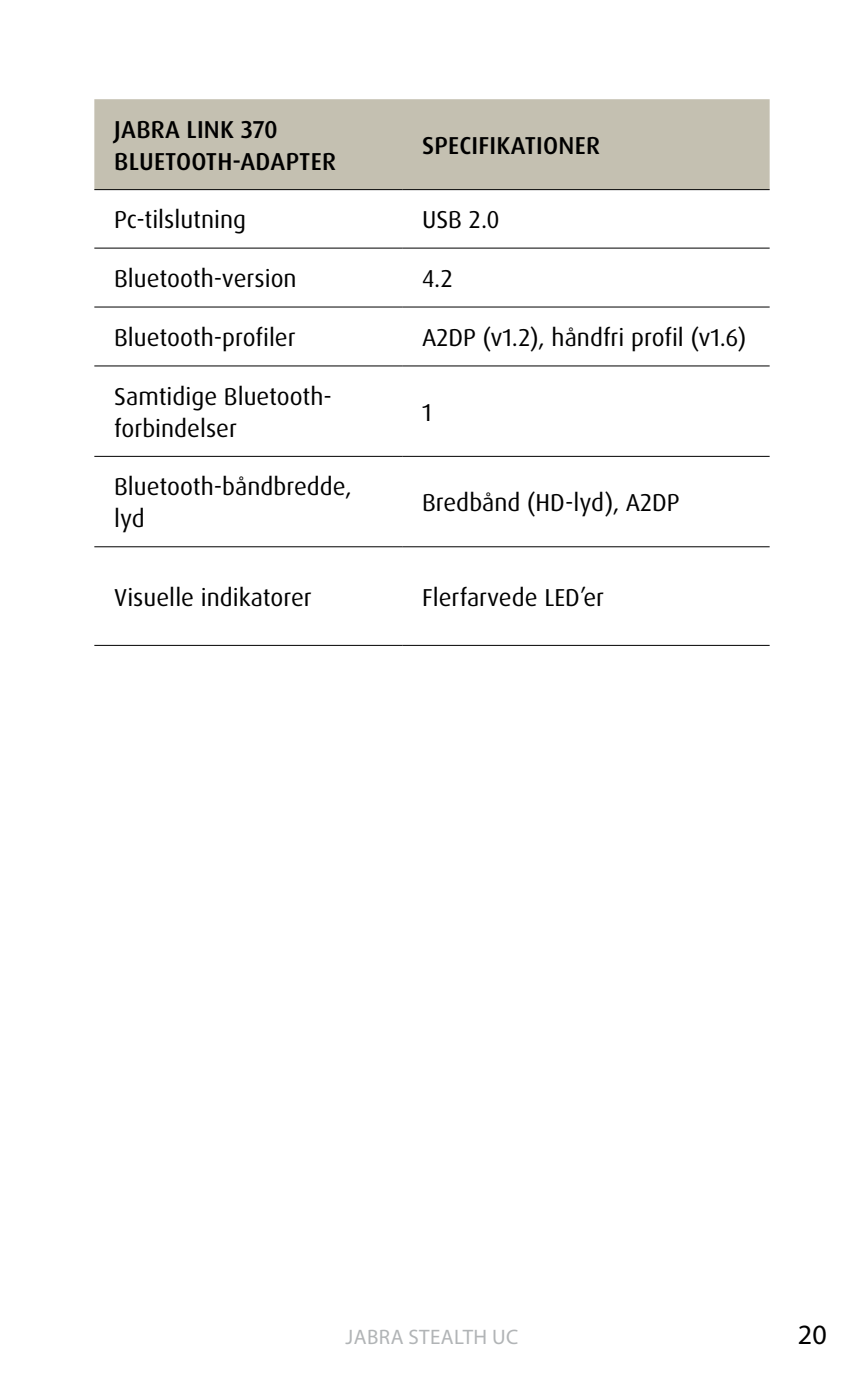
<style>
.page{position:relative;width:864px;height:1389px;background:#fff}
.page>*{position:absolute;margin:0;border:0;box-sizing:border-box;transform-origin:0 0}
.t1{font:28px "Myriad Pro";color:#000}
.t2{font:24.5px/31.5px "Dax Pro";color:#000}
.t3{font:500 24.5px/31.5px "Dax Pro";letter-spacing:.01em;color:#000}
.t4{font:21px "Myriad Pro";letter-spacing:.02em;color:#b1b4b6}
</style>
<div class="page">
<div style="left:94px;top:99px;width:675px;height:90px;background:#c4c0b1"></div>
<svg style="left:94px;top:190px;width:675px;height:455px"></svg>
<hr style="left:94px;top:645px;width:308px;height:1px;background:#000">
<hr style="left:402px;top:645px;width:367px;height:1px;background:#000">
<hr style="left:94px;top:546px;width:308px;height:1px;background:#000">
<hr style="left:402px;top:546px;width:367px;height:1px;background:#000">
<hr style="left:94px;top:456px;width:308px;height:1px;background:#000">
<hr style="left:402px;top:456px;width:367px;height:1px;background:#000">
<hr style="left:94px;top:365px;width:308px;height:2px;background:#000">
<hr style="left:402px;top:365px;width:367px;height:2px;background:#000">
<hr style="left:94px;top:306px;width:308px;height:2px;background:#000">
<hr style="left:402px;top:306px;width:367px;height:2px;background:#000">
<hr style="left:94px;top:248px;width:308px;height:1px;background:#000">
<hr style="left:402px;top:248px;width:367px;height:1px;background:#000">
<hr style="left:94px;top:189px;width:308px;height:1px;background:#000">
<hr style="left:402px;top:189px;width:367px;height:1px;background:#000">
<p class="t3" style="left:114px;top:114px;width:223px">JABRA LINK 370<br>BLUETOOTH-ADAPTER</p>
<p class="t3" style="left:422px;top:130px;width:179px">SPECIFIKATIONER</p>
<p class="t2" style="left:114px;top:204px;width:133px">Pc-tilslutning</p>
<p class="t2" style="left:422px;top:204px;width:79px">USB 2.0</p>
<p class="t2" style="left:114px;top:263px;width:184px">Bluetooth-version</p>
<p class="t2" style="left:422px;top:263px;width:32px">4.2</p>
<p class="t2" style="left:114px;top:322px;width:183px">Bluetooth-profiler</p>
<p class="t2" style="left:422px;top:322px;width:325px">A2DP (v1.2), håndfri profil (v1.6)</p>
<p class="t2" style="left:114px;top:381px;width:219px">Samtidige Bluetooth&shy;forbindelser</p>
<p class="t2" style="left:422px;top:397px;width:11px">1</p>
<p class="t2" style="left:114px;top:471px;width:239px">Bluetooth-båndbredde, lyd</p>
<p class="t2" style="left:422px;top:487px;width:259px">Bredbånd (HD-lyd), A2DP</p>
<p class="t2" style="left:114px;top:582px;width:199px">Visuelle indikatorer</p>
<p class="t2" style="left:422px;top:582px;width:183px">Flerfarvede LED’er</p>
<p class="t4" style="left:345px;top:1324px;width:174px">JABRA STEALTH UC</p>
<p class="t1" style="left:797px;top:1317px;width:30px">20</p>
</div>
